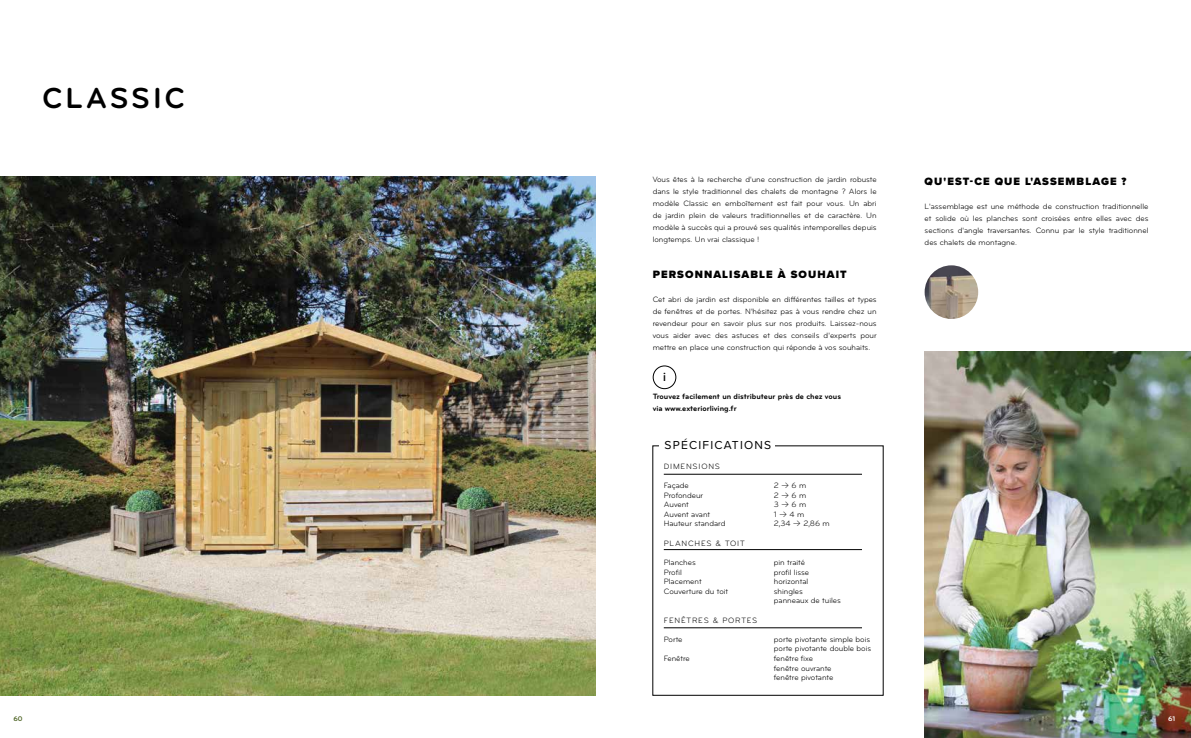
<style>
.page{position:relative;width:1191px;height:738px;background:#fff}
.page>*{position:absolute;margin:0;border:0;box-sizing:border-box;transform-origin:0 0}
.t1{font:700 30px "Bryant Pro";letter-spacing:.1em;color:#000}
.t2{font:12px "Proxima Nova";letter-spacing:.1em;color:#000}
.t3{font:600 12px "Proxima Nova";color:#000}
.t4{font:900 11px "Proxima Nova";letter-spacing:.1em;color:#000}
.t5{font:8px/12px "Bryant Pro";color:#000;text-align:justify}
.t6{font:700 8px/12px "Bryant Pro";color:#000}
.t7{font:8px "Bryant Pro";letter-spacing:.1em;color:#000}
.t8{font:700 7px "Bryant Pro";color:#4f6526}
.t9{font:700 7px "Bryant Pro";color:#fff}
</style>
<div class="page">
<img style="left:924px;top:351px;width:267px;height:386px">
<img style="left:0;top:176px;width:595px;height:519px">
<img style="left:924px;top:265px;width:54px;height:54px;border-radius:27px">
<hr style="left:664px;top:549px;width:198px;height:1px;background:#000">
<hr style="left:664px;top:627px;width:198px;height:1px;background:#000">
<hr style="left:664px;top:473px;width:198px;height:1px;background:#000">
<div style="left:652px;top:365px;width:24px;height:24px;border:1px solid #000;border-radius:50%"></div>
<h1 class="t1" style="left:43px;top:79px;width:144px">CLASSIC</h1>
<p class="t5" style="left:652px;top:173px;width:225px">Vous êtes à la recherche d'une construction de jardin robuste dans le style traditionnel des chalets de montagne ? Alors le modèle Classic en emboîtement est fait pour vous. Un abri de jardin plein de valeurs traditionnelles et de caractère. Un modèle à succès qui a prouvé ses qualités intemporelles depuis longtemps. Un vrai classique !</p>
<h3 class="t4" style="left:652px;top:266px;width:196px">PERSONNALISABLE À SOUHAIT</h3>
<p class="t5" style="left:652px;top:293px;width:225px">Cet abri de jardin est disponible en différentes tailles et types de fenêtres et de portes. N'hésitez pas à vous rendre chez un revendeur pour en savoir plus sur nos produits. Laissez-nous vous aider avec des astuces et des conseils d'experts pour mettre en place une construction qui réponde à vos souhaits.</p>
<h2 class="t3" style="left:663px;top:368px;width:4px">i</h2>
<p class="t6" style="left:652px;top:390px;width:190px">Trouvez facilement un distributeur près de chez vous via www.exteriorliving.fr</p>
<h2 class="t2" style="left:664px;top:435px;width:108px">SPÉCIFICATIONS</h2>
<p class="t7" style="left:664px;top:461px;width:58px">DIMENSIONS</p>
<p class="t5" style="left:664px;top:479px;width:27px">Façade</p>
<p class="t5" style="left:774px;top:479px;width:34px">2 b 6 m</p>
<p class="t5" style="left:664px;top:488px;width:41px">Profondeur</p>
<p class="t5" style="left:774px;top:488px;width:34px">2 b 6 m</p>
<p class="t5" style="left:664px;top:498px;width:27px">Auvent</p>
<p class="t5" style="left:774px;top:498px;width:34px">3 b 6 m</p>
<p class="t5" style="left:664px;top:508px;width:48px">Auvent avant</p>
<p class="t5" style="left:774px;top:508px;width:32px">1 b 4 m</p>
<p class="t5" style="left:664px;top:517px;width:63px">Hauteur standard</p>
<p class="t5" style="left:774px;top:517px;width:57px">2,34 b 2,86 m</p>
<p class="t7" style="left:664px;top:538px;width:82px">PLANCHES &amp; TOIT</p>
<p class="t5" style="left:664px;top:556px;width:33px">Planches</p>
<p class="t5" style="left:774px;top:556px;width:33px">pin traité</p>
<p class="t5" style="left:664px;top:565px;width:19px">Profil</p>
<p class="t5" style="left:774px;top:565px;width:37px">profil lisse</p>
<p class="t5" style="left:664px;top:575px;width:39px">Placement</p>
<p class="t5" style="left:774px;top:575px;width:36px">horizontal</p>
<p class="t5" style="left:664px;top:584px;width:66px">Couverture du toit</p>
<p class="t5" style="left:774px;top:586px;width:69px;line-height:9.6px">shingles<br>panneaux de tuiles</p>
<p class="t7" style="left:664px;top:614px;width:95px">FENÊTRES &amp; PORTES</p>
<p class="t5" style="left:664px;top:632px;width:20px">Porte</p>
<p class="t5" style="left:774px;top:634px;width:99px;line-height:9.6px">porte pivotante simple bois porte pivotante double bois</p>
<p class="t5" style="left:664px;top:652px;width:28px">Fenêtre</p>
<p class="t5" style="left:774px;top:653px;width:61px;line-height:9.6px;text-align:left">fenêtre fixe fenêtre ouvrante fenêtre pivotante</p>
<h3 class="t4" style="left:924px;top:173px;width:203px">QU'EST-CE QUE L'ASSEMBLAGE ?</h3>
<p class="t5" style="left:924px;top:200px;width:225px">L'assemblage est une méthode de construction traditionnelle et solide où les planches sont croisées entre elles avec des sections d'angle traversantes. Connu par le style traditionnel des chalets de montagne.</p>
<p class="t8" style="left:14px;top:713px;width:11px">60</p>
<p class="t9" style="left:1168px;top:713px;width:8px">61</p>
</div>
